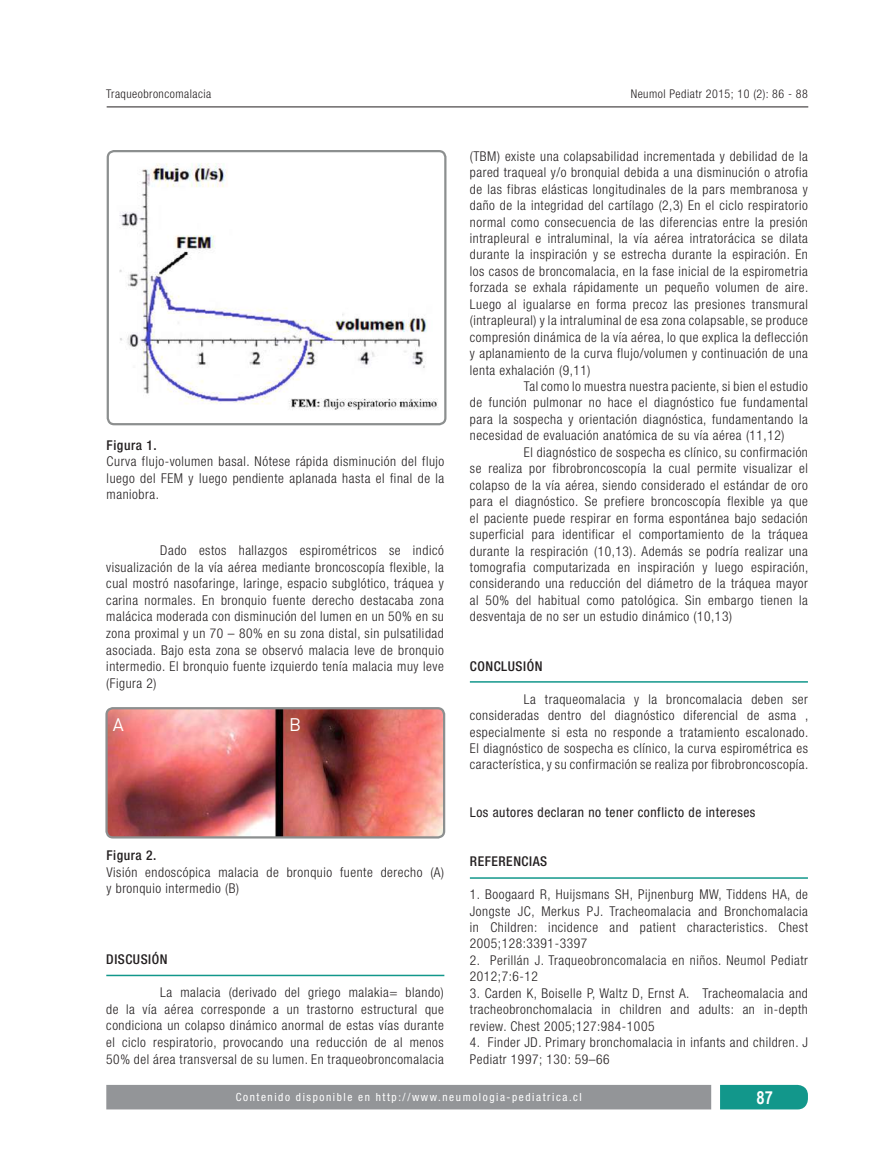
<style>
.page{position:relative;width:893px;height:1170px;background:#fff}
.page>*{position:absolute;margin:0;border:0;box-sizing:border-box;transform-origin:0 0}
.t1{font:700 18px "Arial Narrow";color:#fff}
.t2{font:18px "DIN";color:#fff}
.t3{font:300 condensed 13.5px/16.5px "Helvetica Neue";letter-spacing:.04em;color:#231f20;text-align:justify}
.t4{font:500 condensed 13.5px "Helvetica Neue";letter-spacing:.04em;color:#231f20}
.t5{font:condensed 13.5px "Helvetica Neue";letter-spacing:.04em;color:#231f20}
.t6{font:300 condensed 12px "Helvetica Neue";letter-spacing:.04em;color:#231f20}
.t7{font:condensed 11.25px "Helvetica Neue";letter-spacing:.14em;color:#fff}
</style>
<div class="page">
<div style="left:106px;top:1084px;width:605px;height:25px;background:#939598"></div>
<svg style="left:720px;top:1084px;width:88px;height:25px;background:#1f9c91"></svg>
<hr style="left:107px;top:107px;width:701px;height:1px;background:#231f20">
<hr style="left:106px;top:974px;width:338px;height:2px;background:#12978b">
<hr style="left:470px;top:681px;width:338px;height:1px;background:#12978b">
<hr style="left:470px;top:877px;width:338px;height:1px;background:#12978b">
<img style="left:110px;top:153px;width:333px;height:257px">
<div style="left:107px;top:150px;width:339px;height:275px;border:2px solid #8c8f8f;border-radius:6px"></div>
<img style="left:108px;top:710px;width:336px;height:127px">
<div style="left:105px;top:707px;width:340px;height:131px;border:2px solid #8c8f8f;border-radius:6px"></div>
<p class="t6" style="left:106px;top:87px;width:106px">Traqueobroncomalacia</p>
<p class="t4" style="left:107px;top:437px;width:51px">Figura 1.</p>
<p class="t3" style="left:107px;top:453px;width:339px">Curva flujo-volumen basal. Nótese rápida disminución del flujo luego del FEM y luego pendiente aplanada hasta el final de la maniobra.</p>
<p class="t3" style="left:106px;top:542px;width:339px;text-indent:54px">Dado estos hallazgos espirométricos se indicó visualización de la vía aérea mediante broncoscopía flexible, la cual mostró nasofaringe, laringe, espacio subglótico, tráquea y carina normales. En bronquio fuente derecho destacaba zona malácica moderada con disminución del lumen en un 50% en su zona proximal y un 70 – 80% en su zona distal, sin pulsatilidad asociada. Bajo esta zona se observó malacia leve de bronquio intermedio. El bronquio fuente izquierdo tenía malacia muy leve (Figura 2)</p>
<h1 class="t2" style="left:113px;top:713px;width:12px">A</h1>
<h1 class="t2" style="left:289px;top:713px;width:14px">B</h1>
<p class="t4" style="left:106px;top:847px;width:51px">Figura 2.</p>
<p class="t3" style="left:106px;top:863px;width:339px">Visión endoscópica malacia de bronquio fuente derecho (A) y bronquio intermedio (B)</p>
<p class="t4" style="left:106px;top:951px;width:63px">DISCUSIÓN</p>
<p class="t3" style="left:106px;top:984px;width:339px;text-indent:54px">La malacia (derivado del griego malakia= blando) de la vía aérea corresponde a un trastorno estructural que condiciona un colapso dinámico anormal de estas vías durante el ciclo respiratorio, provocando una reducción de al menos 50% del área transversal de su lumen. En traqueobroncomalacia</p>
<p class="t6" style="left:631px;top:87px;width:179px">Neumol Pediatr 2015; 10 (2): 86 - 88</p>
<p class="t3" style="left:470px;top:147px;width:340px">(TBM) existe una colapsabilidad incrementada y debilidad de la</p>
<p class="t3" style="left:470px;top:164px;width:340px">pared traqueal y/o bronquial debida a una disminución o atrofia</p>
<p class="t3" style="left:470px;top:180px;width:339px">de las fibras elásticas longitudinales de la pars membranosa y</p>
<p class="t3" style="left:470px;top:197px;width:339px">daño de la integridad del cartílago (2,3) En el ciclo respiratorio</p>
<p class="t3" style="left:470px;top:213px;width:340px">normal como consecuencia de las diferencias entre la presión</p>
<p class="t3" style="left:470px;top:230px;width:340px">intrapleural e intraluminal, la vía aérea intratorácica se dilata</p>
<p class="t3" style="left:470px;top:246px;width:340px">durante la inspiración y se estrecha durante la espiración. En</p>
<p class="t3" style="left:470px;top:263px;width:339px">los casos de broncomalacia, en la fase inicial de la espirometria</p>
<p class="t3" style="left:470px;top:279px;width:340px">forzada se exhala rápidamente un pequeño volumen de aire.</p>
<p class="t3" style="left:470px;top:295px;width:340px">Luego al igualarse en forma precoz las presiones transmural</p>
<p class="t3" style="left:470px;top:312px;width:340px">(intrapleural) y la intraluminal de esa zona colapsable, se produce</p>
<p class="t3" style="left:470px;top:328px;width:340px">compresión dinámica de la vía aérea, lo que explica la deflección</p>
<p class="t3" style="left:470px;top:345px;width:340px">y aplanamiento de la curva flujo/volumen y continuación de una</p>
<p class="t3" style="left:470px;top:361px;width:122px">lenta exhalación (9,11)</p>
<p class="t3" style="left:524px;top:378px;width:286px">Tal como lo muestra nuestra paciente, si bien el estudio</p>
<p class="t3" style="left:470px;top:394px;width:340px">de función pulmonar no hace el diagnóstico fue fundamental</p>
<p class="t3" style="left:470px;top:411px;width:340px">para la sospecha y orientación diagnóstica, fundamentando la</p>
<p class="t3" style="left:470px;top:427px;width:316px">necesidad de evaluación anatómica de su vía aérea (11,12)</p>
<p class="t3" style="left:524px;top:443px;width:286px">El diagnóstico de sospecha es clínico, su confirmación</p>
<p class="t3" style="left:470px;top:460px;width:340px">se realiza por fibrobroncoscopía la cual permite visualizar el</p>
<p class="t3" style="left:470px;top:476px;width:340px">colapso de la vía aérea, siendo considerado el estándar de oro</p>
<p class="t3" style="left:470px;top:493px;width:340px">para el diagnóstico. Se prefiere broncoscopía flexible ya que</p>
<p class="t3" style="left:470px;top:509px;width:340px">el paciente puede respirar en forma espontánea bajo sedación</p>
<p class="t3" style="left:470px;top:526px;width:339px">superficial para identificar el comportamiento de la tráquea</p>
<p class="t3" style="left:470px;top:542px;width:340px">durante la respiración (10,13). Además se podría realizar una</p>
<p class="t3" style="left:470px;top:559px;width:340px">tomografia computarizada en inspiración y luego espiración,</p>
<p class="t3" style="left:470px;top:575px;width:340px">considerando una reducción del diámetro de la tráquea mayor</p>
<p class="t3" style="left:470px;top:591px;width:340px">al 50% del habitual como patológica. Sin embargo tienen la</p>
<p class="t3" style="left:470px;top:608px;width:264px">desventaja de no ser un estudio dinámico (10,13)</p>
<p class="t4" style="left:470px;top:657px;width:74px">CONCLUSIÓN</p>
<p class="t3" style="left:470px;top:690px;width:340px;text-indent:54px">La traqueomalacia y la broncomalacia deben ser consideradas dentro del diagnóstico diferencial de asma , especialmente si esta no responde a tratamiento escalonado.<br>El diagnóstico de sospecha es clínico, la curva espirométrica es característica, y su confirmación se realiza por fibrobroncoscopía.</p>
<p class="t5" style="left:470px;top:804px;width:287px">Los autores declaran no tener conflicto de intereses</p>
<p class="t4" style="left:470px;top:853px;width:79px">REFERENCIAS</p>
<p class="t3" style="left:470px;top:885px;width:340px">1. Boogaard R, Huijsmans SH, Pijnenburg MW, Tiddens HA, de Jongste JC, Merkus PJ. Tracheomalacia and Bronchomalacia in Children: incidence and patient characteristics. Chest 2005;128:3391-3397</p>
<p class="t3" style="left:470px;top:951px;width:340px">2. Perillán J. Traqueobroncomalacia en niños. Neumol Pediatr<br>2012;7:6-12</p>
<p class="t3" style="left:470px;top:984px;width:340px">3. Carden K, Boiselle P, Waltz D, Ernst A. Tracheomalacia and tracheobronchomalacia in children and adults: an in-depth review. Chest 2005;127:984-1005</p>
<p class="t3" style="left:470px;top:1033px;width:340px">4. Finder JD. Primary bronchomalacia in infants and children. J<br>Pediatr 1997; 130: 59–66</p>
<p class="t7" style="left:236px;top:1090px;width:347px">Contenido disponible en http://www.neumologia-pediatrica.cl</p>
<h1 class="t1" style="left:756px;top:1083px;width:18px">87</h1>
</div>
